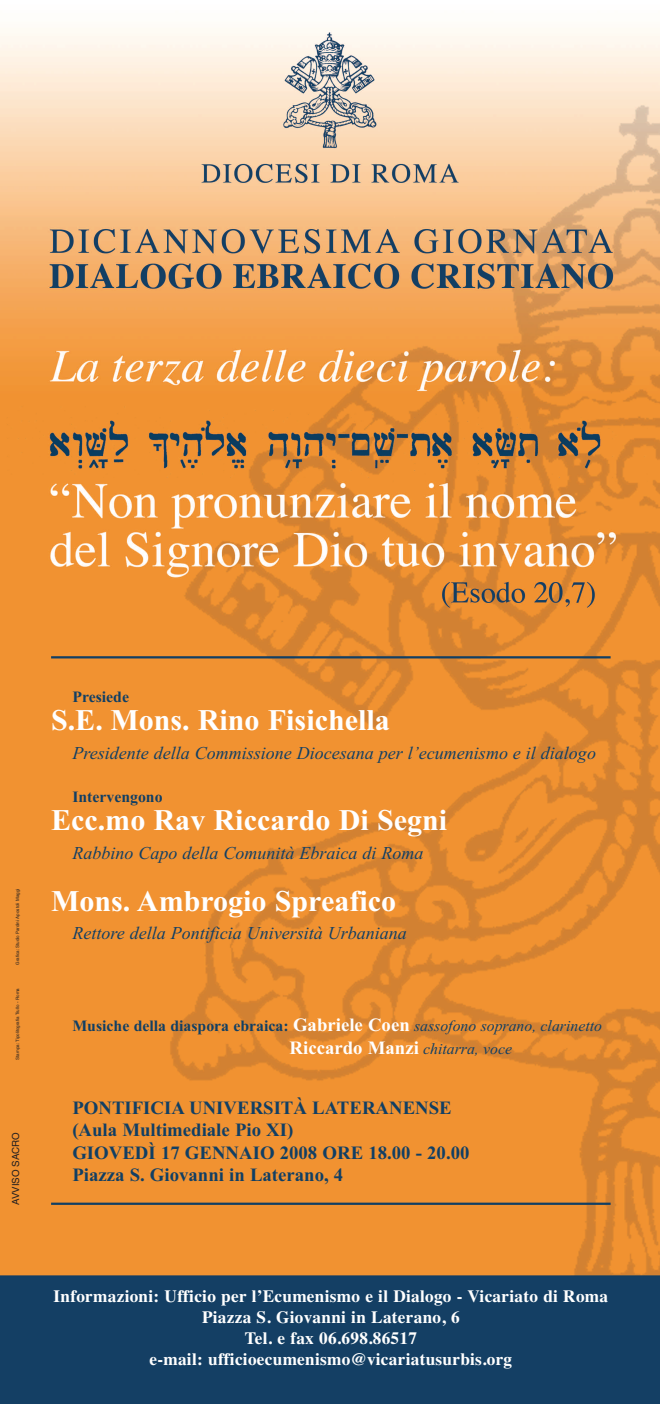
<style>
.page{position:relative;width:660px;height:1404px;background:#fff}
.page>*{position:absolute;margin:0;border:0;box-sizing:border-box;transform-origin:0 0}
.t1{font:700 30px "Times New Roman";color:#fff}
.t2{font:700 18.75px/22.5px "Times New Roman";color:#113f64}
.t3{font:700 18.75px "Times New Roman";color:#fff}
.t4{font:italic 18px "Times New Roman";color:#113f64}
.t5{font:700 17.25px/21px "Times";letter-spacing:.015em;color:#fff;text-align:center}
.t6{font:700 15.75px "Times New Roman";color:#113f64}
.t7{font:9.75px "Helvetica";color:#231f20}
.t8{font:4.5px "Helvetica";color:#231f20}
.s1{font-size:18.75px;color:#fff}
.s2{font-weight:400;font-style:italic}
.s3{font-weight:400;font-style:italic;font-size:15.75px;color:#113f64}
</style>
<div class="page">
<img style="left:0;top:28px;width:659px;height:1375px">
<hr style="left:51px;top:656px;width:559px;height:2px;background:#113f64">
<hr style="left:51px;top:1202px;width:559px;height:2px;background:#113f64">
<p class="t8" style="left:16px;top:964px;width:77px;rotate:-90deg">Grafica: Studio Pardini Apostoli Maggi</p>
<p class="t8" style="left:16px;top:1059px;width:73px;rotate:-90deg">Stampa: Tipolitografia Trullo - Roma</p>
<p class="t7" style="left:12px;top:1205px;width:74px;rotate:-90deg">AVVISO SACRO</p>
<p class="t6" style="left:72px;top:687px;width:58px">Presiede</p>
<h1 class="t1" style="left:51px;top:702px;width:340px">S.E. Mons. Rino Fisichella</h1>
<p class="t4" style="left:72px;top:742px;width:524px">Presidente della Commissione Diocesana per l’ecumenismo e il dialogo</p>
<p class="t6" style="left:72px;top:787px;width:92px">Intervengono</p>
<h1 class="t1" style="left:51px;top:802px;width:397px">Ecc.mo Rav Riccardo Di Segni</h1>
<p class="t4" style="left:72px;top:841px;width:352px">Rabbino Capo della Comunità Ebraica di Roma</p>
<h1 class="t1" style="left:51px;top:882px;width:346px">Mons. Ambrogio Spreafico</h1>
<p class="t4" style="left:72px;top:921px;width:336px">Rettore della Pontificia Università Urbaniana</p>
<p class="t6" style="left:72px;top:1016px;width:530px">Musiche della diaspora ebraica: <span class="s1">Gabriele Coen</span> <span class="s2">sassofono soprano, clarinetto</span></p>
<p class="t3" style="left:289px;top:1035px;width:224px">Riccardo Manzi <span class="s3">chitarra, voce</span></p>
<p class="t2" style="left:72px;top:1095px;width:398px">PONTIFICIA UNIVERSITÀ LATERANENSE (Aula Multimediale Pio XI)<br>GIOVEDÌ 17 GENNAIO 2008 ORE 18.00 - 20.00<br>Piazza S. Giovanni in Laterano, 4</p>
<p class="t5" style="left:53px;top:1285px;width:555px">Informazioni: Ufficio per l’Ecumenismo e il Dialogo - Vicariato di Roma Piazza S. Giovanni in Laterano, 6<br>Tel. e fax 06.698.86517<br>e-mail: ufficioecumenismo@vicariatusurbis.org</p>
</div>
